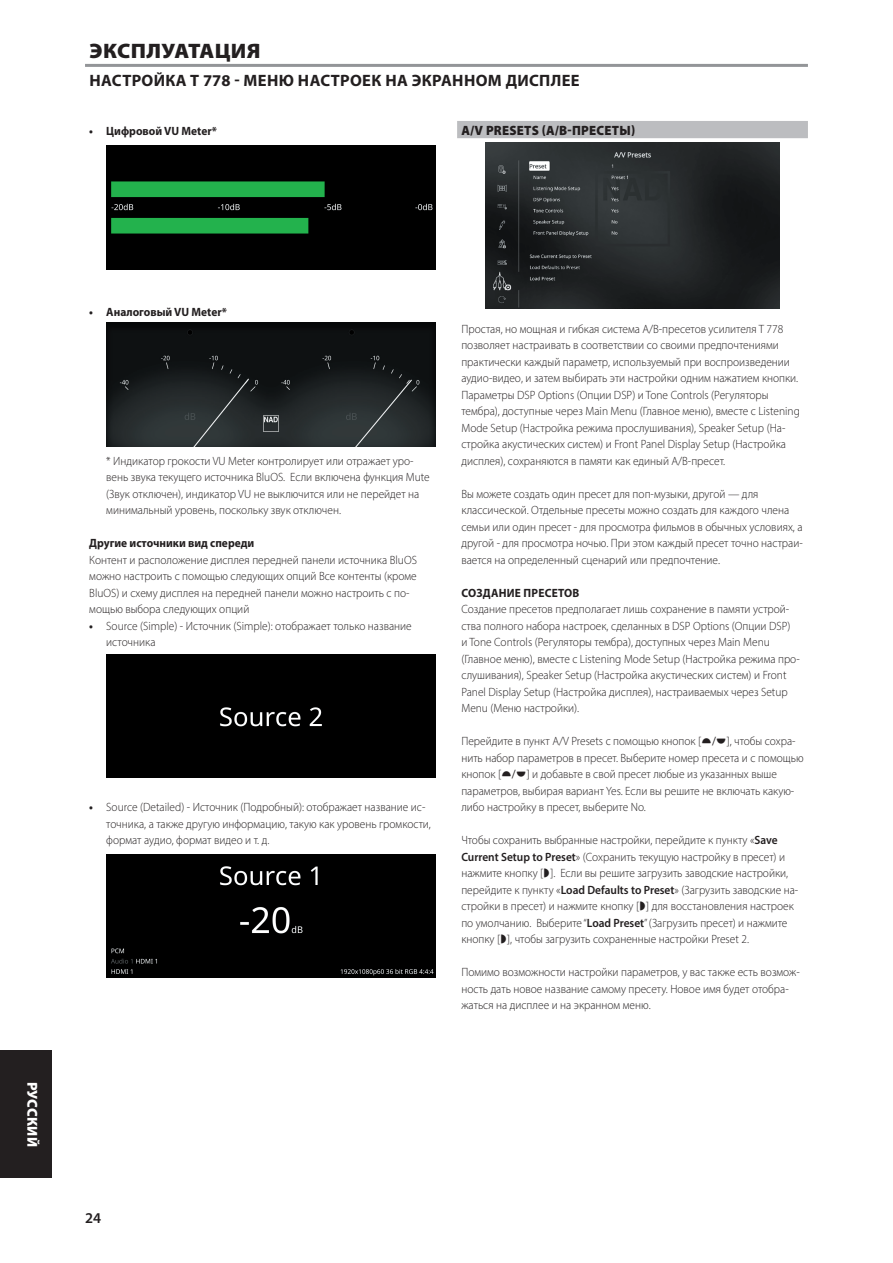
<style>
.page{position:relative;width:893px;height:1263px;background:#fff}
.page>*{position:absolute;margin:0;border:0;box-sizing:border-box;transform-origin:0 0}
.Body_copy_-_header{font:900 21px "Myriad Pro";letter-spacing:.02em;color:#231f20;scale:1.05 1}
.Body_copy_-_header-2{font:700 16.5px "Myriad Pro";letter-spacing:.02em;color:#231f20}
.t1{font:600 15px "Myriad Pro";color:#231f20}
.t2{font:900 14.4px "Myriad Pro";letter-spacing:.015em;color:#fff}
.Body_copy_-_sub-sect{font:900 13.5px "Myriad Pro";letter-spacing:.02em;color:#231f20;scale:.95 1}
.Body_copy_-_normal{font:300 12px/16.5px "Myriad Pro";color:#231f20;scale:.95 1}
.Body_copy_-_indent_1{font:300 12px/16.5px "Myriad Pro";color:#231f20;scale:.95 1}
.Body_copy_-_indent_1-2{font:700 12px "Myriad Pro";color:#231f20;scale:.95 1}
.Body_copy_-_normal-2{font:700 12px "Myriad Pro";color:#231f20;scale:.95 1}
.Body_copy_-_sub-sect-2{font:700 12px "Myriad Pro";letter-spacing:.02em;color:#231f20;scale:.95 1}
.s1{font-weight:700}
.s2{font-weight:600}
</style>
<div class="page">
<div style="left:0;top:1050px;width:51px;height:128px;background:#231f20"></div>
<div style="left:457px;top:121px;width:351px;height:17px;background:#bcbdc0"></div>
<hr style="left:85px;top:64px;width:723px;height:3px;background:#939598">
<img style="left:485px;top:143px;width:295px;height:165px">
<img style="left:106px;top:323px;width:330px;height:123px">
<div style="left:106px;top:654px;width:330px;height:124px;background:#000"></div>
<div style="left:106px;top:854px;width:330px;height:124px;background:#000"></div>
<img style="left:106px;top:145px;width:330px;height:124px">
<p class="Body_copy_-_header" style="left:90px;top:37px;width:165px">ЭКСПЛУАТАЦИЯ</p>
<p class="Body_copy_-_header-2" style="left:89px;top:70px;width:492px">НАСТРОЙКА T 778 - МЕНЮ НАСТРОЕК НА ЭКРАННОМ ДИСПЛЕЕ</p>
<p class="Body_copy_-_indent_1-2" style="left:89px;top:123px;width:136px">• Цифровой VU Meter*</p>
<p class="Body_copy_-_sub-sect" style="left:461px;top:121px;width:184px">A/V PRESETS (А/В-ПРЕСЕТЫ)</p>
<p class="t2" style="left:42px;top:1081px;width:67px;rotate:90deg">РУССКИЙ</p>
<p class="Body_copy_-_indent_1-2" style="left:89px;top:304px;width:146px">• Аналоговый VU Meter*</p>
<p class="Body_copy_-_indent_1" style="left:106px;top:452px;width:342px">* Индикатор грокости VU Meter контролирует или отражает уро&shy;вень звука текущего источника BluOS. Если включена функция Mute (Звук отключен), индикатор VU не выключится или не перейдет на минимальный уровень, поскольку звук отключен.</p>
<p class="Body_copy_-_normal-2" style="left:89px;top:535px;width:175px">Другие источники вид спереди</p>
<p class="Body_copy_-_normal" style="left:89px;top:551px;width:346px">Контент и расположение дисплея передней панели источника BluOS можно настроить с помощью следующих опций Все контенты (кроме BluOS) и схему дисплея на передней панели можно настроить с по&shy;мощью выбора следующих опций</p>
<p class="Body_copy_-_indent_1" style="left:106px;top:617px;width:323px;text-indent:-17px"><span class="s1">•</span> Source (Simple) - Источник (Simple): отображает только название источника</p>
<p class="Body_copy_-_indent_1" style="left:106px;top:799px;width:343px;text-indent:-17px"><span class="s1">•</span> Source (Detailed) - Источник (Подробный): отображает название ис&shy;точника, а также другую информацию, такую как уровень громкости, формат аудио, формат видео и т. д.</p>
<p class="Body_copy_-_normal" style="left:461px;top:320px;width:358px">Простая, но мощная и гибкая система А/В-пресетов усилителя T 778 позволяет настраивать в соответствии со своими предпочтениями практически каждый параметр, используемый при воспроизведении аудио-видео, и затем выбирать эти настройки одним нажатием кнопки.<br>Параметры DSP Options (Опции DSP) и Tone Controls (Регуляторы тембра), доступные через Main Menu (Главное меню), вместе с Listening Mode Setup (Настройка режима прослушивания), Speaker Setup (На&shy;стройка акустических систем) и Front Panel Display Setup (Настройка дисплея), сохраняются в памяти как единый А/В-пресет.</p>
<p class="Body_copy_-_normal" style="left:461px;top:485px;width:361px">Вы можете создать один пресет для поп-музыки, другой — для классической. Отдельные пресеты можно создать для каждого члена семьи или один пресет - для просмотра фильмов в обычных условиях, а другой - для просмотра ночью. При этом каждый пресет точно настраи&shy;вается на определенный сценарий или предпочтение.</p>
<p class="Body_copy_-_sub-sect-2" style="left:461px;top:585px;width:126px">СОЗДАНИЕ ПРЕСЕТОВ</p>
<p class="Body_copy_-_normal" style="left:461px;top:601px;width:358px">Создание пресетов предполагает лишь сохранение в памяти устрой&shy;ства полного набора настроек, сделанных в DSP Options (Опции DSP)<br>и Tone Controls (Регуляторы тембра), доступных через Main Menu (Главное меню), вместе с Listening Mode Setup (Настройка режима про&shy;слушивания), Speaker Setup (Настройка акустических систем) и Front Panel Display Setup (Настройка дисплея), настраиваемых через Setup Menu (Меню настройки).</p>
<p class="Body_copy_-_normal" style="left:461px;top:733px;width:254px">Перейдите в пункт A/V Presets с помощью кнопок [</p>
<p class="Body_copy_-_normal" style="left:461px;top:733px;width:362px;text-indent:265px">], чтобы сохра&shy;нить набор параметров в пресет. Выберите номер пресета и с помощью кнопок [</p>
<p class="Body_copy_-_normal" style="left:461px;top:766px;width:352px;text-indent:65px">] и добавьте в свой пресет любые из указанных выше параметров, выбирая вариант Yes. Если вы решите не включать какую&shy;либо настройку в пресет, выберите No.</p>
<p class="Body_copy_-_normal" style="left:461px;top:832px;width:356px">Чтобы сохранить выбранные настройки, перейдите к пункту «<span class="s2">Save Current Setup to Preset</span>» (Сохранить текущую настройку в пресет) и нажмите кнопку [ ]. Если вы решите загрузить заводские настройки, перейдите к пункту «<span class="s2">Load Defaults to Preset</span>» (Загрузить заводские на&shy;стройки в пресет) и нажмите кнопку [ ] для восстановления настроек по умолчанию. Выберите “<span class="s2">Load Preset</span>” (Загрузить пресет) и нажмите кнопку [ ], чтобы загрузить сохраненные настройки Preset 2.</p>
<p class="Body_copy_-_normal" style="left:461px;top:964px;width:358px">Помимо возможности настройки параметров, у вас также есть возмож&shy;ность дать новое название самому пресету. Новое имя будет отобра&shy;жаться на дисплее и на экранном меню.</p>
<p class="t1" style="left:85px;top:1208px;width:18px">24</p>
</div>
